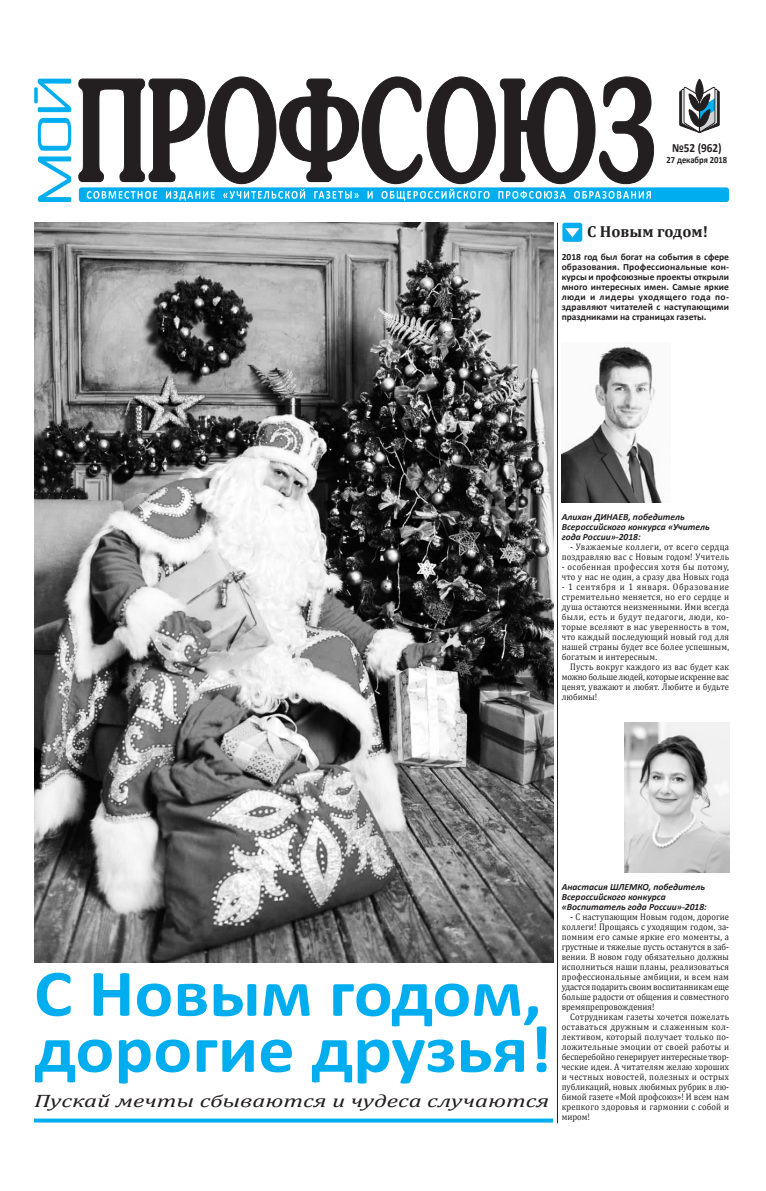
<style>
.page{position:relative;width:766px;height:1191px;background:#fff}
.page>*{position:absolute;margin:0;border:0;box-sizing:border-box;transform-origin:0 0}
.Заголовок_большой{font:700 67px/56px "Calibri";color:#00aeef;scale:1.08 1}
.Подзаголовок{font:italic 18px "Cambria";color:#231f20;scale:1.37 1}
.Рубрика{font:700 16px "Cambria";color:#231f20}
.t1{font:700 12.5px "Calibri";color:#231f20;scale:.9 1}
.Текст{font:9.5px/10px "Cambria";letter-spacing:.015em;color:#231f20;text-align:justify;scale:.9 1}
.Врез_плотный{font:700 9.5px/10px "Calibri";color:#231f20;text-align:justify}
.Мнение-Комментарий{font:italic 700 9.5px/10px "Calibri";color:#231f20}
.Врез_плотный-2{font:700 9.5px "Calibri";color:#231f20;scale:.9 1}
</style>
<div class="page">
<svg style="left:79px;top:77px;width:574px;height:107px"></svg>
<div style="left:79px;top:187px;width:649px;height:15px;background:#00aeef;border-radius:3px"></div>
<svg style="left:87px;top:189px;width:402px;height:12px"></svg>
<svg style="left:498px;top:191px;width:152px;height:8px"></svg>
<svg style="left:679px;top:78px;width:40px;height:55px"></svg>
<svg style="left:34px;top:79px;width:37px;height:123px"></svg>
<div style="left:562px;top:223px;width:20px;height:19px;background:#00aeef;border-radius:2px"></div>
<svg style="left:565px;top:228px;width:14px;height:9px"></svg>
<hr style="left:557px;top:223px;width:1px;height:900px;background:#231f20">
<img style="left:561px;top:346px;width:101px;height:156px">
<img style="left:624px;top:722px;width:104px;height:150px">
<img style="left:34px;top:222px;width:519px;height:740px">
<svg style="left:34px;top:1118px;width:519px;height:4px;background:#22b9f1"></svg>
<p class="t1" style="left:671px;top:139px;width:57px">№52 (962)</p>
<p class="Врез_плотный-2" style="left:666px;top:154px;width:69px">27 декабря 2018</p>
<p class="Рубрика" style="left:587px;top:220px;width:122px">С Новым годом!</p>
<p class="Врез_плотный" style="left:561px;top:252px;width:169px">2018 год был богат на события в сфере образования. Профессиональные кон&shy;курсы и профсоюзные проекты открыли много интересных имен. Самые яркие люди и лидеры уходящего года по&shy;здравляют читателей с наступающими праздниками на страницах газеты.</p>
<p class="Мнение-Комментарий" style="left:561px;top:512px;width:149px">Алихан ДИНАЕВ, победитель<br>Всероссийского конкурса «Учитель года России»-2018:</p>
<p class="Текст" style="left:561px;top:542px;width:187px;text-align:right">- Уважаемые коллеги, от всего сердца поздравляю вас с Новым годом! Учитель</p>
<p class="Текст" style="left:561px;top:562px;width:187px">- особенная профессия хотя бы потому, что у нас не один, а сразу два Новых года</p>
<p class="Текст" style="left:561px;top:582px;width:187px">- 1 сентября и 1 января. Образование стремительно меняется, но его сердце и душа остаются неизменными. Ими всегда были, есть и будут педагоги, люди, ко&shy;торые вселяют в нас уверенность в том, что каждый последующий новый год для нашей страны будет все более успешным, богатым и интересным.</p>
<p class="Текст" style="left:561px;top:662px;width:187px;text-indent:9px">Пусть вокруг каждого из вас будет как можно больше людей, которые искренне вас ценят, уважают и любят. Любите и будьте любимы!</p>
<p class="Заголовок_большой" style="left:34px;top:963px;width:481px">С Новым годом, дорогие друзья!</p>
<p class="Подзаголовок" style="left:34px;top:1088px;width:377px">Пускай мечты сбываются и чудеса случаются</p>
<p class="Мнение-Комментарий" style="left:561px;top:882px;width:146px">Анастасия ШЛЕМКО, победитель<br>Всероссийского конкурса «Воспитатель года России»-2018:</p>
<p class="Текст" style="left:561px;top:912px;width:187px;text-indent:9px">- С наступающим Новым годом, дорогие коллеги! Прощаясь с уходящим годом, за&shy;помним его самые яркие его моменты, а грустные и тяжелые пусть останутся в заб&shy;вении. В новом году обязательно должны исполниться наши планы, реализоваться профессиональные амбиции, и всем нам удастся подарить своим воспитанникам еще больше радости от общения и совместного времяпрепровождения!</p>
<p class="Текст" style="left:561px;top:1012px;width:187px;text-indent:9px">Сотрудникам газеты хочется пожелать оставаться дружным и слаженным кол&shy;лективом, который получает только по&shy;ложительные эмоции от своей работы и бесперебойно генерирует интересные твор&shy;ческие идеи. А читателям желаю хороших и честных новостей, полезных и острых публикаций, новых любимых рубрик в лю&shy;бимой газете «Мой профсоюз»! И всем нам крепкого здоровья и гармонии с собой и миром!</p>
</div>
